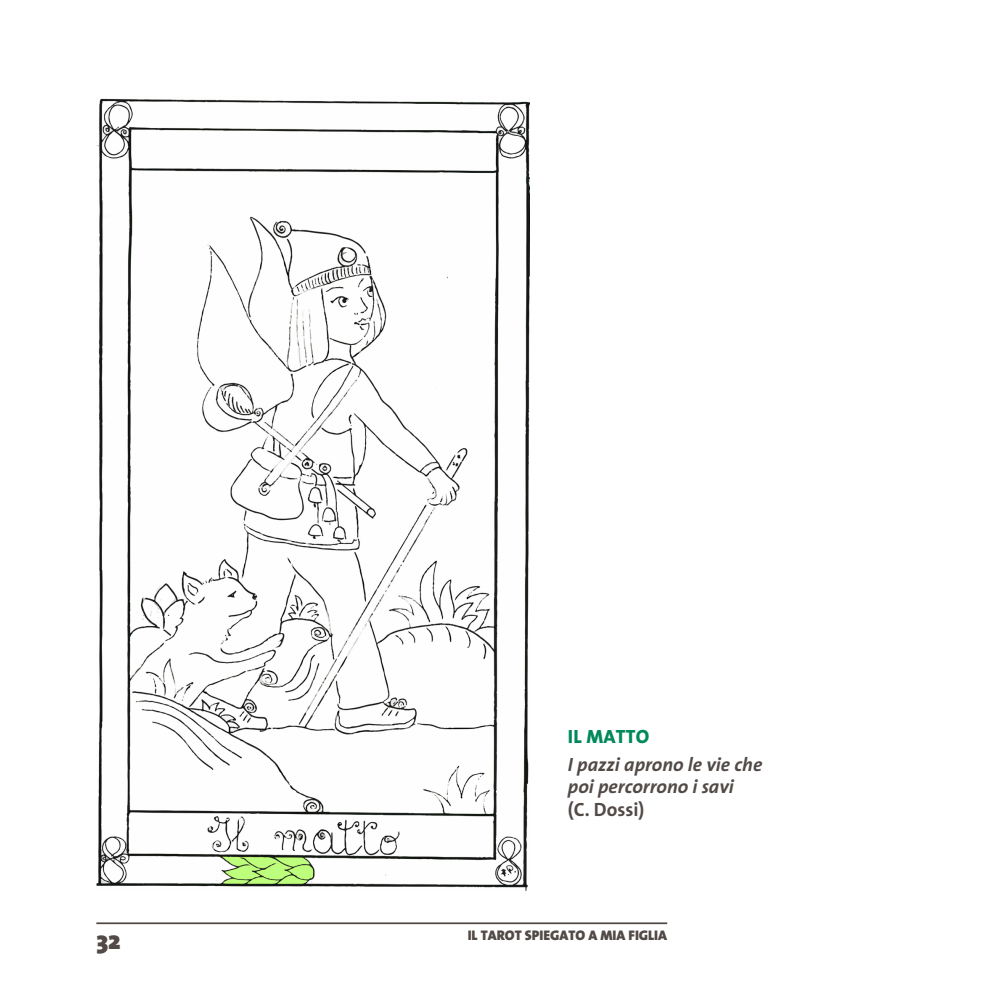
<style>
.page{position:relative;width:987px;height:987px;background:#fff}
.page>*{position:absolute;margin:0;border:0;box-sizing:border-box;transform-origin:0 0}
.t1{font:900 26.25px "The Sans";color:#524a47}
.t2{font:italic 700 19.25px/22.8px "The Sans";color:#524a47}
.t3{font:700 19.25px "The Sans";color:#524a47}
.t4{font:19.25px "The Sans Extra Bold Caps";letter-spacing:.01em;color:#00895a}
.t5{font:900 14px "The Sans";color:#524a47}
</style>
<div class="page">
<hr style="left:96px;top:922px;width:571px;height:1px;background:#524a47">
<img style="left:96px;top:98px;width:433px;height:792px">
<h1 class="t1" style="left:96px;top:917px;width:26px">32</h1>
<p class="t4" style="left:568px;top:720px;width:83px">IL MATTO</p>
<p class="t2" style="left:568px;top:752px;width:196px">I pazzi aprono le vie che poi percorrono i savi</p>
<p class="t3" style="left:568px;top:793px;width:78px">(C. Dossi)</p>
<p class="t5" style="left:467px;top:923px;width:201px">IL TAROT SPIEGATO A MIA FIGLIA</p>
</div>
